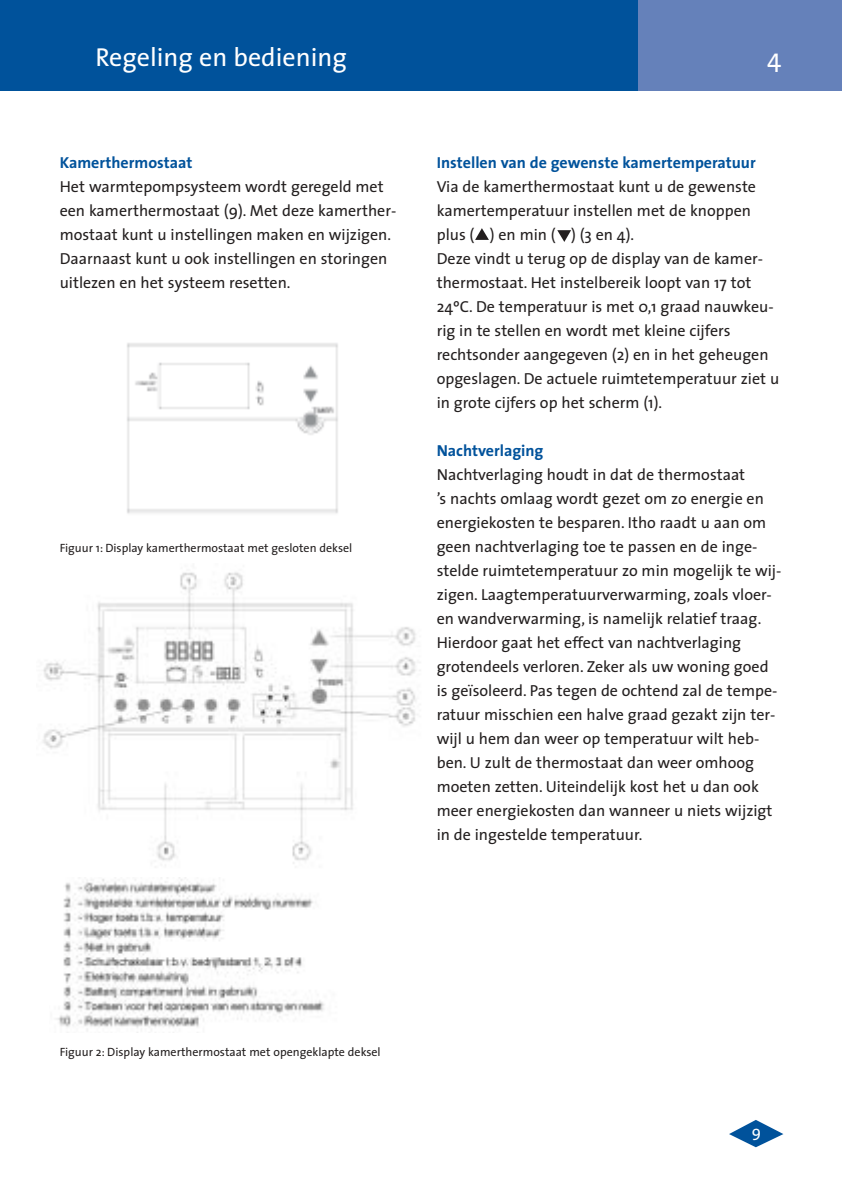
<style>
.page{position:relative;width:842px;height:1190px;background:#fff}
.page>*{position:absolute;margin:0;border:0;box-sizing:border-box;transform-origin:0 0}
.t1{font:26px "The Sans";color:#fff}
.t2{font:16px/24px "The Sans";color:#231f1f}
.t3{font:700 16px "The Sans";color:#00529b}
.t4{font:16px "The Sans";color:#fff}
.t5{font:12px "The Sans";color:#231f1f}
</style>
<div class="page">
<div style="left:638px;top:0;width:204px;height:91px;background:#6581ba"></div>
<svg style="left:729px;top:1120px;width:54px;height:27px"></svg>
<div style="left:0;top:0;width:638px;height:91px;background:#00529b"></div>
<img style="left:127px;top:343px;width:211px;height:171px">
<img style="left:43px;top:572px;width:373px;height:292px">
<img style="left:56px;top:878px;width:268px;height:153px">
<svg style="left:475px;top:228px;width:14px;height:12px"></svg>
<svg style="left:557px;top:230px;width:14px;height:12px"></svg>
<h1 class="t1" style="left:96px;top:48px;width:253px">Regeling en bediening</h1>
<p class="t3" style="left:60px;top:157px;width:134px">Kamerthermostaat</p>
<p class="t2" style="left:60px;top:176px;width:338px">Het warmtepompsysteem wordt geregeld met een kamerthermostaat (9). Met deze kamerther&shy;mostaat kunt u instellingen maken en wijzigen.<br>Daarnaast kunt u ook instellingen en storingen uitlezen en het systeem resetten.</p>
<p class="t5" style="left:60px;top:543px;width:294px">Figuur 1: Display kamerthermostaat met gesloten deksel</p>
<h1 class="t1" style="left:767px;top:48px;width:16px">4</h1>
<p class="t3" style="left:437px;top:157px;width:320px">Instellen van de gewenste kamertemperatuur</p>
<p class="t2" style="left:437px;top:176px;width:344px">Via de kamerthermostaat kunt u de gewenste kamertemperatuur instellen met de knoppen plus ( ) en min ( ) (3 en 4).<br>Deze vindt u terug op de display van de kamer&shy;thermostaat. Het instelbereik loopt van 17 tot 24ºC. De temperatuur is met 0,1 graad nauwkeu&shy;rig in te stellen en wordt met kleine cijfers rechtsonder aangegeven (2) en in het geheugen opgeslagen. De actuele ruimtetemperatuur ziet u in grote cijfers op het scherm (1).</p>
<p class="t3" style="left:437px;top:445px;width:108px">Nachtverlaging</p>
<p class="t2" style="left:437px;top:464px;width:346px">Nachtverlaging houdt in dat de thermostaat<br>’s nachts omlaag wordt gezet om zo energie en energiekosten te besparen. Itho raadt u aan om geen nachtverlaging toe te passen en de inge&shy;stelde ruimtetemperatuur zo min mogelijk te wij&shy;zigen. Laagtemperatuurverwarming, zoals vloer&shy;en wandverwarming, is namelijk relatief traag.<br>Hierdoor gaat het effect van nachtverlaging grotendeels verloren. Zeker als uw woning goed is geïsoleerd. Pas tegen de ochtend zal de tempe&shy;ratuur misschien een halve graad gezakt zijn ter&shy;wijl u hem dan weer op temperatuur wilt heb&shy;ben. U zult de thermostaat dan weer omhoog moeten zetten. Uiteindelijk kost het u dan ook meer energiekosten dan wanneer u niets wijzigt in de ingestelde temperatuur.</p>
<p class="t5" style="left:60px;top:1047px;width:323px">Figuur 2: Display kamerthermostaat met opengeklapte deksel</p>
<p class="t4" style="left:752px;top:1126px;width:11px">9</p>
</div>
